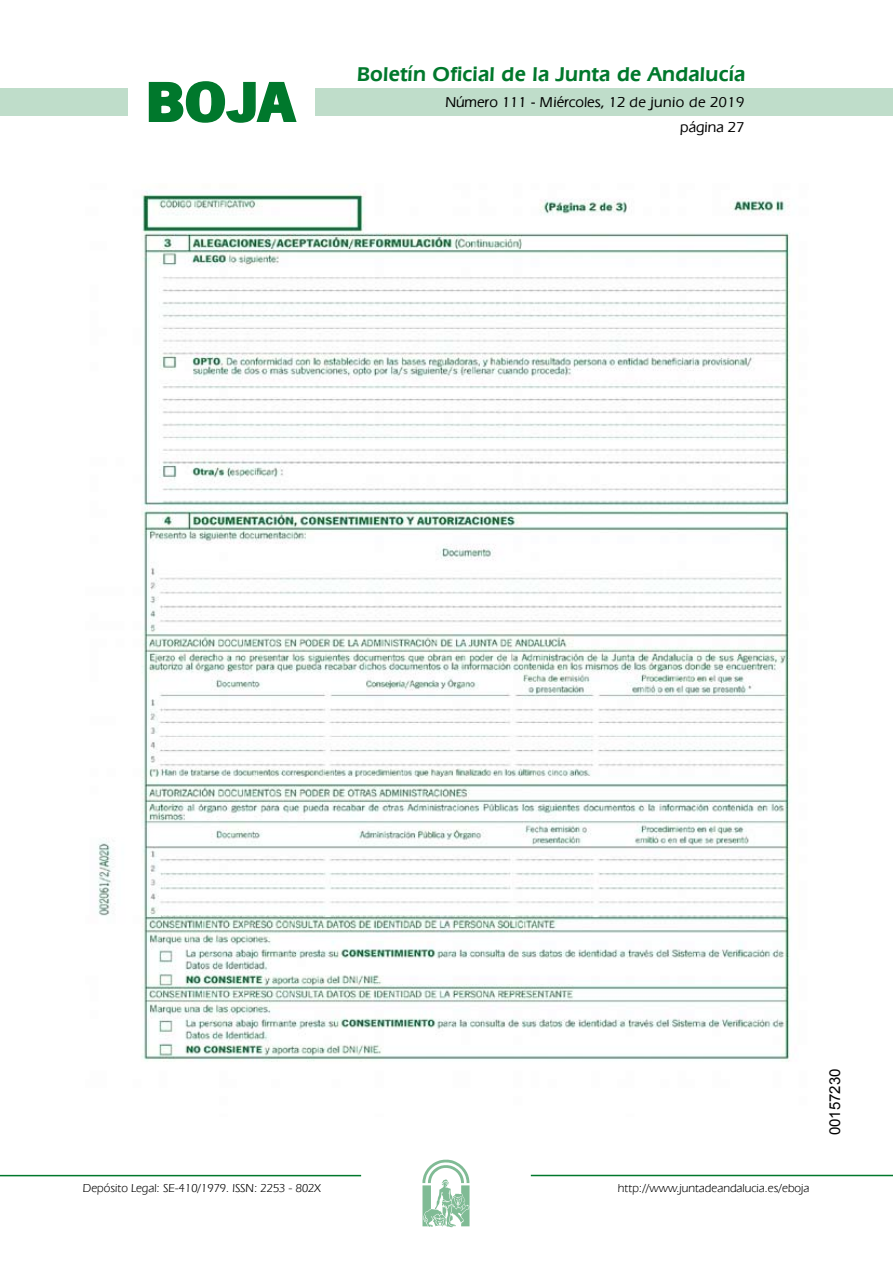
<style>
.page{position:relative;width:893px;height:1263px;background:#fff}
.page>*{position:absolute;margin:0;border:0;box-sizing:border-box;transform-origin:0 0}
.t1{font:700 57.75px "News Got T";color:#00782c;scale:1.14 1}
.t2{font:600 21px "Eras IT Cby BT";letter-spacing:.01em;color:#00782c}
.t3{font:500 15px/24.5px "Eras IT Cby BT";color:#000;text-align:right}
.t4{font:15px "Arial";color:#000}
.t5{font:12px "Eras IT Cby BT";color:#000}
</style>
<div class="page">
<div style="left:315px;top:88px;width:577px;height:28px;background:#bfddca"></div>
<div style="left:0;top:88px;width:128px;height:28px;background:#bfddca"></div>
<hr style="left:0;top:1175px;width:361px;height:1px;background:#00782c">
<svg style="left:422px;top:1159px;width:47px;height:68px"></svg>
<hr style="left:531px;top:1175px;width:361px;height:1px;background:#00782c">
<svg style="left:148px;top:81px;width:149px;height:42px"></svg>
<img style="left:98px;top:190px;width:693px;height:872px">
<h1 class="t1" style="left:145px;top:68px;width:133px">BOJA</h1>
<h2 class="t2" style="left:357px;top:62px;width:390px">Boletín Oficial de la Junta de Andalucía</h2>
<p class="t3" style="left:445px;top:90px;width:300px">Número 111 - Miércoles, 12 de junio de 2019 página 27</p>
<p class="t5" style="left:83px;top:1181px;width:239px">Depósito Legal: SE-410/1979. ISSN: 2253 - 802X</p>
<p class="t5" style="left:618px;top:1181px;width:193px">http://www.juntadeandalucia.es/eboja</p>
<p class="t4" style="left:825px;top:1135px;width:68px;rotate:-90deg">00157230</p>
</div>
